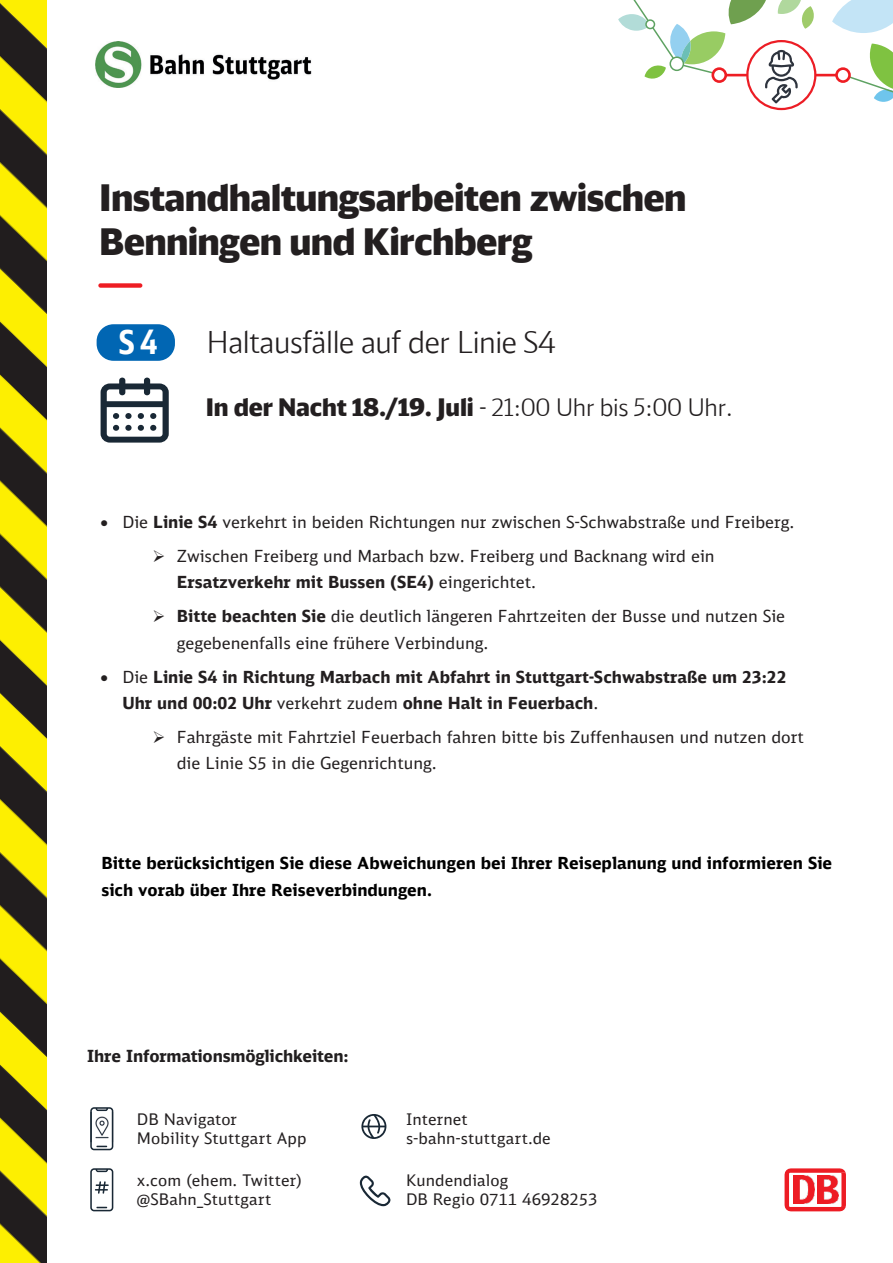
<style>
.page{position:relative;width:893px;height:1263px;background:#fff}
.page>*{position:absolute;margin:0;border:0;box-sizing:border-box;transform-origin:0 0}
.t1{font:900 36.3px/43.7px "DB Head";letter-spacing:-.02em;color:#231f20}
.t2{font:700 32.55px "DB Sans Cond";color:#fff}
.t3{font:300 30px "DB Head";letter-spacing:-.015em;color:#231f20}
.t4{font:300 24px "DB Head";letter-spacing:-.01em;color:#231f20}
.t5{font:16.5px/26.4px "DB Sans";color:#231f20}
.t6{font:700 16.5px/26.4px "DB Sans";color:#231f20}
.t7{font:700 16.5px/26.4px "DB Sans";color:#000}
.t8{font:700 16.5px "DB Sans";letter-spacing:-.01em;color:#211e1f}
.t9{font:15.75px/18.9px "DB Sans";letter-spacing:.01em;color:#231f20}
.s1{font-style:inherit}
.s2{font-weight:700}
.s3{font-weight:400}
</style>
<div class="page">
<img style="left:0;top:0;width:47px;height:1263px">
<svg style="left:832px;top:0;width:61px;height:33px"></svg>
<svg style="left:101px;top:378px;width:68px;height:65px"></svg>
<div style="left:98px;top:283px;width:44px;height:5px;background:#ee1d23;border-radius:2px"></div>
<svg style="left:846px;top:44px;width:47px;height:58px"></svg>
<hr style="left:720px;top:74px;width:122px;height:2px;background:#ee1d23">
<div style="left:836px;top:69px;width:13px;height:13px;background:#fff;border-radius:50%"></div>
<div style="left:835px;top:67px;width:16px;height:16px;border:3px solid #ee1d23;border-radius:50%"></div>
<svg style="left:618px;top:0;width:198px;height:110px"></svg>
<div style="left:646px;top:20px;width:8px;height:9px;background:#fff;border-radius:50%"></div>
<div style="left:645px;top:19px;width:10px;height:10px;border:2px solid #5ea262;border-radius:50%"></div>
<div style="left:670px;top:57px;width:13px;height:13px;background:#fff;border-radius:50%"></div>
<div style="left:669px;top:56px;width:15px;height:15px;border:2px solid #5ea262;border-radius:50%"></div>
<img style="left:95px;top:42px;width:217px;height:46px">
<div style="left:97px;top:324px;width:78px;height:37px;background:#0166b3;border-radius:17px"></div>
<svg style="left:784px;top:1168px;width:62px;height:43px"></svg>
<img style="left:793px;top:1176px;width:22px;height:28px">
<img style="left:818px;top:1176px;width:20px;height:28px">
<svg style="left:360px;top:1175px;width:30px;height:31px"></svg>
<svg style="left:361px;top:1114px;width:25px;height:25px"></svg>
<svg style="left:90px;top:1168px;width:23px;height:43px"></svg>
<svg style="left:90px;top:1107px;width:23px;height:43px"></svg>
<img style="left:113px;top:1112px;width:1px;height:30px">
<img style="left:90px;top:1112px;width:23px;height:30px">
<h1 class="t1" style="left:99px;top:175px;width:589px">Instandhaltungsarbeiten zwischen<br>Benningen und Kirchberg</h1>
<h2 class="t2" style="left:119px;top:322px;width:40px">S 4</h2>
<h3 class="t3" style="left:207px;top:324px;width:350px"><span class="s1">Halt</span>ausfälle auf de<span class="s1">r</span> Linie S<span class="s1">4</span></h3>
<h3 class="t4" style="left:206px;top:392px;width:529px">In der Nacht 18./19. Juli <span class="s1">- 21:00 Uhr bis 5:00 Uhr.</span></h3>
<p class="t5" style="left:100px;top:509px;width:695px">• Die <span class="s2">Linie S4</span> verkehrt in beiden Richtungen nur zwischen S-Schwabstraße und Freiberg.</p>
<p class="t5" style="left:177px;top:542px;width:539px;text-indent:-24px">➢ Zwischen Freiberg und Marbach bzw. Freiberg und Backnang wird ein<br><span class="s2">Ersatzverkehr mit Bussen (SE4)</span> eingerichtet.</p>
<p class="t5" style="left:177px;top:603px;width:610px;text-indent:-24px">➢ <span class="s2">Bitte</span> <span class="s2">beachten</span> <span class="s2">Sie</span> die deutlich längeren Fahrtzeiten der Busse und nutzen Sie gegebenenfalls eine frühere Verbindung.</p>
<p class="t6" style="left:122px;top:663px;width:666px;text-indent:-22px">• <span class="s3">Die</span> Linie S4 in Richtung Marbach mit Abfahrt in Stuttgart-Schwabstraße um 23:22<br>Uhr und 00:02 Uhr <span class="s3">verkehrt zudem</span> ohne Halt in Feuerbach<span class="s3">.</span></p>
<p class="t5" style="left:177px;top:723px;width:629px;text-indent:-24px">➢ Fahrgäste mit Fahrtziel Feuerbach fahren bitte bis Zuffenhausen und nutzen dort die Linie S5 in die Gegenrichtung.</p>
<p class="t7" style="left:101px;top:850px;width:732px">Bitte berücksichtigen Sie dies<span class="s1">e Abweichungen</span> bei Ihrer Reiseplanung und informieren Sie sich vorab über Ihre Reiseverbindungen.</p>
<p class="t8" style="left:87px;top:1045px;width:263px">Ihre Informationsmöglichkeiten:</p>
<p class="t9" style="left:137px;top:1109px;width:171px">DB Navigator<br>Mobility Stuttgart App</p>
<p class="t9" style="left:137px;top:1170px;width:167px">x.com (ehem. Twitter) @SBahn_Stuttgart</p>
<p class="t9" style="left:406px;top:1109px;width:146px">Internet s-bahn-stuttgart.de</p>
<p class="t9" style="left:406px;top:1170px;width:193px">Kundendialog<br>DB Regio 0711 46928253</p>
</div>
